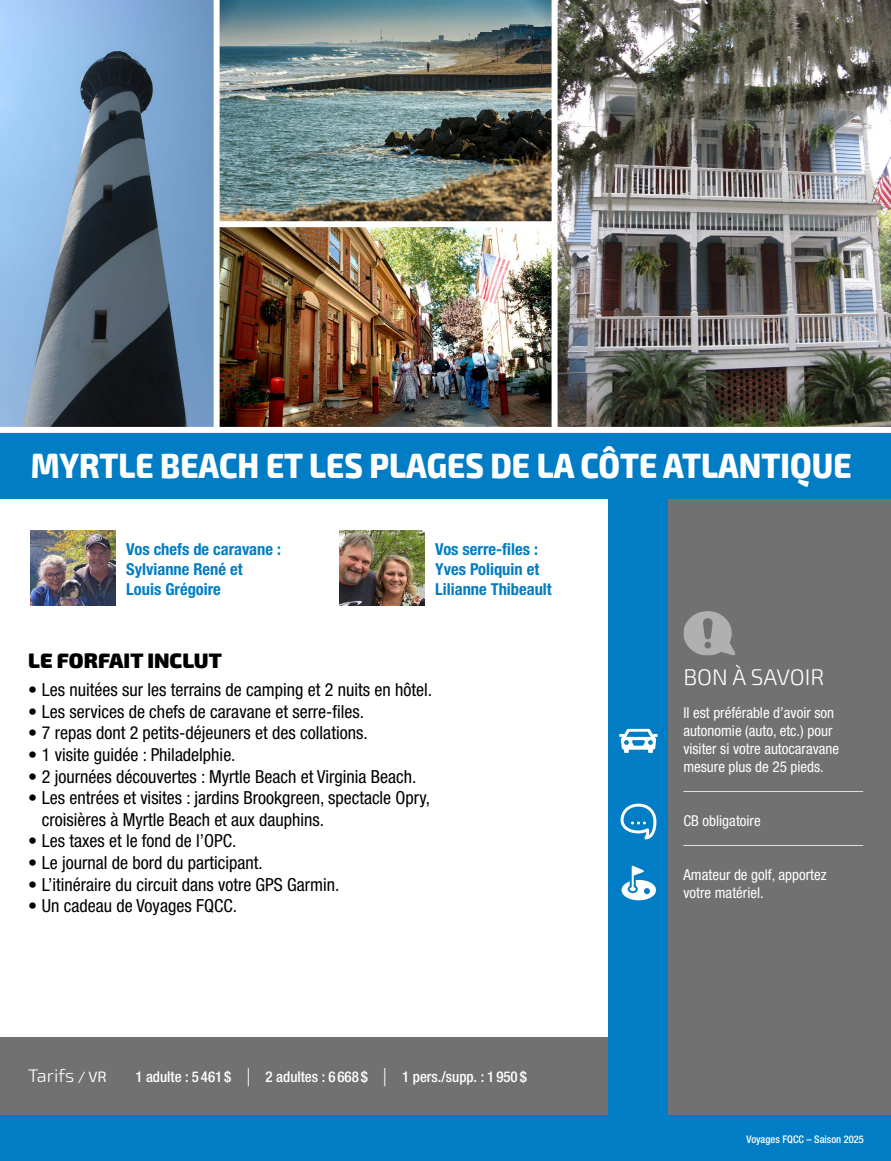
<style>
.page{position:relative;width:891px;height:1161px;background:#fff}
.page>*{position:absolute;margin:0;border:0;box-sizing:border-box;transform-origin:0 0}
.t1{font:800 34.5px "Exo 2";color:#fff;scale:.9 1}
.t2{font:300 22.5px "Exo 2";color:#fff}
.t3{font:900 21px "Exo 2";color:#000}
.t4{font:300 18.3px "Exo 2";color:#fff}
.t5{font:condensed 18px/21.6px "Helvetica Neue";color:#000}
.t6{font:700 condensed 16.5px/19.8px "Helvetica Neue";color:#007dc5}
.t7{font:condensed 15px/18px "Helvetica Neue";color:#fff}
.t8{font:700 condensed 15px "Helvetica Neue";color:#fff}
.t9{font:500 condensed 14.85px "Helvetica Neue";color:#fff}
.t10{font:500 condensed 10.5px "Helvetica Neue";color:#fff}
.s1{font-weight:100;font-size:24.9px}
.s2{font-weight:400;font-size:14.85px}
</style>
<div class="page">
<img style="left:220px;top:0;width:332px;height:221px">
<img style="left:220px;top:227px;width:332px;height:200px">
<img style="left:558px;top:0;width:333px;height:427px">
<div style="left:668px;top:498px;width:223px;height:663px;background:#717171"></div>
<div style="left:0;top:1037px;width:609px;height:124px;background:#717171"></div>
<div style="left:609px;top:494px;width:59px;height:667px;background:#007dc5"></div>
<div style="left:0;top:1115px;width:891px;height:46px;background:#007dc5"></div>
<svg style="left:683px;top:611px;width:52px;height:45px"></svg>
<img style="left:0;top:0;width:214px;height:427px">
<div style="left:0;top:430px;width:891px;height:68px;background:#007dc5"></div>
<div style="left:0;top:427px;width:891px;height:6px;background:#fff"></div>
<img style="left:31px;top:531px;width:85px;height:75px">
<img style="left:339px;top:531px;width:85px;height:75px">
<svg style="left:621px;top:804px;width:35px;height:35px"></svg>
<div style="left:624px;top:745px;width:5px;height:8px;background:#fff"></div>
<div style="left:648px;top:745px;width:5px;height:8px;background:#fff"></div>
<svg style="left:619px;top:729px;width:39px;height:21px"></svg>
<svg style="left:622px;top:866px;width:34px;height:34px"></svg>
<h1 class="t1" style="left:31px;top:445px;width:914px">MYRTLE BEACH ET LES PLAGES DE LA CÔTE ATLANTIQUE</h1>
<p class="t6" style="left:126px;top:539px;width:156px">Vos chefs de caravane :<br>Sylvianne René et<br>Louis Grégoire</p>
<p class="t6" style="left:435px;top:539px;width:118px">Vos serre-files :<br>Yves Poliquin et<br>Lilianne Thibeault</p>
<p class="t3" style="left:28px;top:648px;width:195px">LE FORFAIT INCLUT</p>
<p class="t5" style="left:28px;top:679px;width:405px">• Les nuitées sur les terrains de camping et 2 nuits en hôtel.</p>
<p class="t5" style="left:28px;top:701px;width:337px">• Les services de chefs de caravane et serre-files.</p>
<p class="t5" style="left:28px;top:722px;width:341px">• 7 repas dont 2 petits-déjeuners et des collations.</p>
<p class="t5" style="left:28px;top:744px;width:209px">• 1 visite guidée : Philadelphie.</p>
<p class="t5" style="left:28px;top:765px;width:390px">• 2 journées découvertes : Myrtle Beach et Virginia Beach.</p>
<p class="t5" style="left:42px;top:787px;width:390px;text-indent:-14px">• Les entrées et visites : jardins Brookgreen, spectacle Opry, croisières à Myrtle Beach et aux dauphins.</p>
<p class="t5" style="left:28px;top:830px;width:210px">• Les taxes et le fond de l’OPC.</p>
<p class="t5" style="left:28px;top:852px;width:236px">• Le journal de bord du participant.</p>
<p class="t5" style="left:28px;top:873px;width:313px">• L’itinéraire du circuit dans votre GPS Garmin.</p>
<p class="t5" style="left:28px;top:895px;width:210px">• Un cadeau de Voyages FQCC.</p>
<p class="t9" style="left:135px;top:1068px;width:254px">1 adulte : 5 461 $ <span class="s1">|</span> 2 adultes : 6 668 $ <span class="s1">|</span></p>
<p class="t4" style="left:28px;top:1065px;width:80px">Tarifs <span class="s2">/ VR</span></p>
<p class="t9" style="left:402px;top:1068px;width:126px">1 pers./supp. : 1 950 $</p>
<p class="t2" style="left:683px;top:664px;width:143px">BON À SAVOIR</p>
<p class="t7" style="left:683px;top:704px;width:157px">Il est préférable d’avoir son autonomie (auto, etc.) pour visiter si votre autocaravane mesure plus de 25 pieds.</p>
<p class="t8" style="left:683px;top:776px;width:181px">__________________________</p>
<p class="t7" style="left:683px;top:812px;width:79px">CB obligatoire</p>
<p class="t8" style="left:683px;top:830px;width:181px">__________________________</p>
<p class="t7" style="left:683px;top:866px;width:145px">Amateur de golf, apportez votre matériel.</p>
<p class="t10" style="left:747px;top:1133px;width:119px">Voyages FQCC – Saison 2025</p>
</div>
